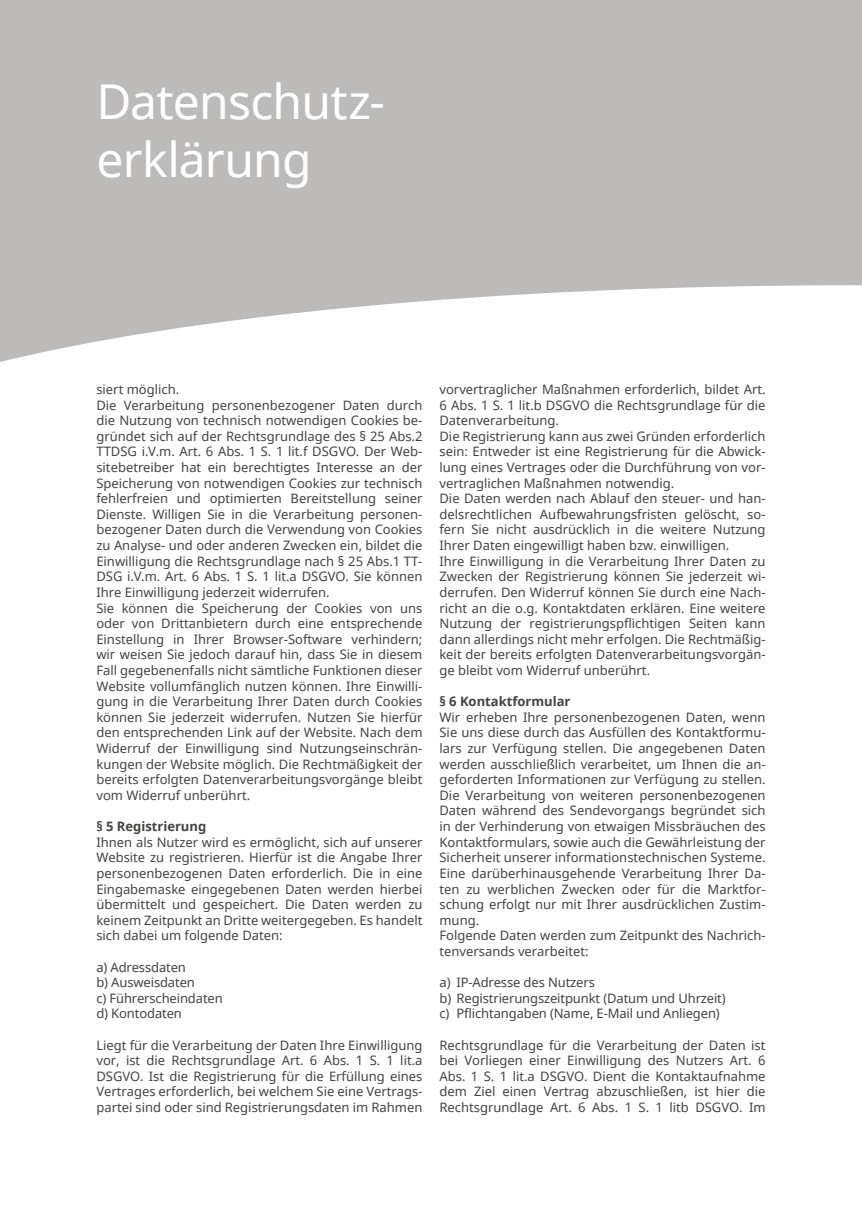
<style>
.page{position:relative;width:862px;height:1214px;background:#fff}
.page>*{position:absolute;margin:0;border:0;box-sizing:border-box;transform-origin:0 0}
.t1{font:48px/57.6px "Noto Sans";letter-spacing:-.015em;color:#fff}
.t2{font:13px/15.6px "Noto Sans";color:#444340}
.t3{font:700 13px "Noto Sans";color:#444340}
</style>
<div class="page">
<svg style="left:0;top:0;width:862px;height:362px;fill:#bdbbba"></svg>
<h1 class="t1" style="left:96px;top:72px;width:290px">Datenschutz&shy;erklärung</h1>
<p class="t2" style="left:96px;top:381px;width:328px">siert möglich.<br>Die Verarbeitung personenbezogener Daten durch die Nutzung von technisch notwendigen Cookies be&shy;gründet sich auf der Rechtsgrundlage des § 25 Abs.2<br>TTDSG i.V.m. Art. 6 Abs. 1 S. 1 lit.f DSGVO. Der Web&shy;sitebetreiber hat ein berechtigtes Interesse an der Speicherung von notwendigen Cookies zur technisch fehlerfreien und optimierten Bereitstellung seiner Dienste. Willigen Sie in die Verarbeitung personen&shy;bezogener Daten durch die Verwendung von Cookies zu Analyse- und oder anderen Zwecken ein, bildet die Einwilligung die Rechtsgrundlage nach § 25 Abs.1 TT-DSG i.V.m. Art. 6 Abs. 1 S. 1 lit.a DSGVO. Sie können Ihre Einwilligung jederzeit widerrufen.<br>Sie können die Speicherung der Cookies von uns oder von Drittanbietern durch eine entsprechende Einstellung in Ihrer Browser-Software verhindern; wir weisen Sie jedoch darauf hin, dass Sie in diesem Fall gegebenenfalls nicht sämtliche Funktionen dieser Website vollumfänglich nutzen können. Ihre Einwilli&shy;gung in die Verarbeitung Ihrer Daten durch Cookies können Sie jederzeit widerrufen. Nutzen Sie hierfür den entsprechenden Link auf der Website. Nach dem Widerruf der Einwilligung sind Nutzungseinschrän&shy;kungen der Website möglich. Die Rechtmäßigkeit der bereits erfolgten Datenverarbeitungsvorgänge bleibt vom Widerruf unberührt.</p>
<p class="t3" style="left:96px;top:817px;width:111px">§ 5 Registrierung</p>
<p class="t2" style="left:96px;top:833px;width:327px;text-align:justify">Ihnen als Nutzer wird es ermöglicht, sich auf unserer Website zu registrieren. Hierfür ist die Angabe Ihrer personenbezogenen Daten erforderlich. Die in eine Eingabemaske eingegebenen Daten werden hierbei übermittelt und gespeichert. Die Daten werden zu keinem Zeitpunkt an Dritte weitergegeben. Es handelt sich dabei um folgende Daten:</p>
<p class="t2" style="left:96px;top:958px;width:128px">a) Adressdaten<br>b) Ausweisdaten<br>c) Führerscheindaten d) Kontodaten</p>
<p class="t2" style="left:96px;top:1036px;width:327px;text-align:justify">Liegt für die Verarbeitung der Daten Ihre Einwilligung vor, ist die Rechtsgrundlage Art. 6 Abs. 1 S. 1 lit.a DSGVO. Ist die Registrierung für die Erfüllung eines Vertrages erforderlich, bei welchem Sie eine Vertrags&shy;partei sind oder sind Registrierungsdaten im Rahmen</p>
<p class="t2" style="left:439px;top:381px;width:328px">vorvertraglicher Maßnahmen erforderlich, bildet Art.<br>6 Abs. 1 S. 1 lit.b DSGVO die Rechtsgrundlage für die Datenverarbeitung.<br>Die Registrierung kann aus zwei Gründen erforderlich sein: Entweder ist eine Registrierung für die Abwick&shy;lung eines Vertrages oder die Durchführung von vor&shy;vertraglichen Maßnahmen notwendig.<br>Die Daten werden nach Ablauf den steuer- und han&shy;delsrechtlichen Aufbewahrungsfristen gelöscht, so&shy;fern Sie nicht ausdrücklich in die weitere Nutzung Ihrer Daten eingewilligt haben bzw. einwilligen.<br>Ihre Einwilligung in die Verarbeitung Ihrer Daten zu Zwecken der Registrierung können Sie jederzeit wi&shy;derrufen. Den Widerruf können Sie durch eine Nach&shy;richt an die o.g. Kontaktdaten erklären. Eine weitere Nutzung der registrierungspflichtigen Seiten kann dann allerdings nicht mehr erfolgen. Die Rechtmäßig&shy;keit der bereits erfolgten Datenverarbeitungsvorgän&shy;ge bleibt vom Widerruf unberührt.</p>
<p class="t3" style="left:439px;top:692px;width:132px">§ 6 Kontaktformular</p>
<p class="t2" style="left:439px;top:709px;width:327px">Wir erheben Ihre personenbezogenen Daten, wenn Sie uns diese durch das Ausfüllen des Kontaktformu&shy;lars zur Verfügung stellen. Die angegebenen Daten werden ausschließlich verarbeitet, um Ihnen die an&shy;geforderten Informationen zur Verfügung zu stellen.<br>Die Verarbeitung von weiteren personenbezogenen Daten während des Sendevorgangs begründet sich in der Verhinderung von etwaigen Missbräuchen des Kontaktformulars, sowie auch die Gewährleistung der Sicherheit unserer informationstechnischen Systeme.<br>Eine darüberhinausgehende Verarbeitung Ihrer Da&shy;ten zu werblichen Zwecken oder für die Marktfor&shy;schung erfolgt nur mit Ihrer ausdrücklichen Zustim&shy;mung.<br>Folgende Daten werden zum Zeitpunkt des Nachrich&shy;tenversands verarbeitet:</p>
<p class="t2" style="left:439px;top:974px;width:288px">a) IP-Adresse des Nutzers<br>b) Registrierungszeitpunkt (Datum und Uhrzeit) c) Pflichtangaben (Name, E-Mail und Anliegen)</p>
<p class="t2" style="left:439px;top:1036px;width:327px;text-align:justify">Rechtsgrundlage für die Verarbeitung der Daten ist bei Vorliegen einer Einwilligung des Nutzers Art. 6<br>Abs. 1 S. 1 lit.a DSGVO. Dient die Kontaktaufnahme dem Ziel einen Vertrag abzuschließen, ist hier die Rechtsgrundlage Art. 6 Abs. 1 S. 1 litb DSGVO. Im</p>
</div>
